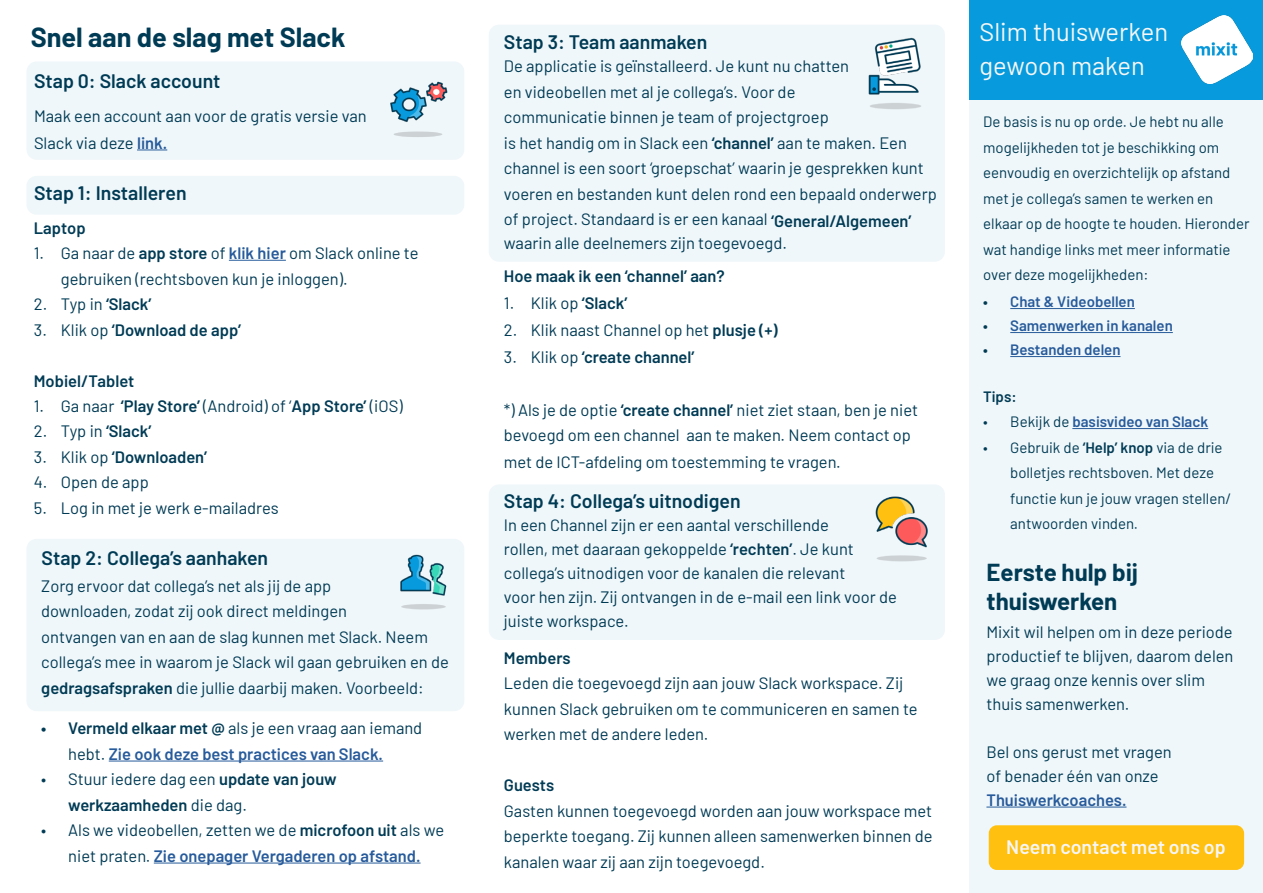
<style>
.page{position:relative;width:1263px;height:893px;background:#fff}
.page>*{position:absolute;margin:0;border:0;box-sizing:border-box;transform-origin:0 0}
.t1{font:700 27px "Barlow";color:#003b55}
.t2{font:25.5px/34.5px "Barlow";color:#f6f6f6}
.t3{font:700 24px/28.8px "Barlow";color:#003b55}
.t4{font:600 19.5px "Barlow";color:#003b55}
.t5{font:600 19.5px "Barlow";color:#f6f6f6}
.t6{font:16.5px/25.5px "Barlow";color:#003b55}
.t7{font:600 16.5px/25.5px "Barlow";color:#003b55}
.t8{font:600 16.5px/25.5px "Barlow";color:#275b9b}
.t9{font:15px/25.5px "Barlow";color:#003b55}
.t10{font:600 15px "Barlow";color:#275b9b}
.t11{font:600 15px "Barlow";color:#003b55}
.s1{font-weight:600;color:#275b9b}
.s2{font-weight:600}
.s3{font-weight:400}
.s4{color:#003b55}
.s5{font-weight:400;color:#003b55}
</style>
<div class="page">
<div style="left:969px;top:0;width:294px;height:100px;background:#079bdd"></div>
<img style="left:1181px;top:15px;width:71px;height:69px">
<div style="left:969px;top:100px;width:294px;height:793px;background:#f0f7fa"></div>
<div style="left:26px;top:61px;width:438px;height:99px;background:#f0f7fa;border-radius:10px"></div>
<div style="left:989px;top:825px;width:255px;height:45px;background:#ffc00f;border-radius:8px"></div>
<hr style="left:1010px;top:308px;width:125px;height:1px;background:#275b9b">
<hr style="left:1010px;top:332px;width:163px;height:1px;background:#275b9b">
<hr style="left:1010px;top:356px;width:110px;height:1px;background:#275b9b">
<hr style="left:1072px;top:428px;width:136px;height:1px;background:#275b9b">
<hr style="left:986px;top:807px;width:140px;height:1px;background:#275b9b">
<div style="left:26px;top:539px;width:438px;height:172px;background:#f0f7fa;border-radius:10px"></div>
<hr style="left:137px;top:150px;width:30px;height:1px;background:#275b9b">
<hr style="left:229px;top:260px;width:57px;height:1px;background:#275b9b">
<div style="left:26px;top:176px;width:438px;height:39px;background:#f0f7fa;border-radius:10px"></div>
<div style="left:489px;top:25px;width:456px;height:237px;background:#f0f7fa;border-radius:10px"></div>
<div style="left:489px;top:484px;width:456px;height:156px;background:#f0f7fa;border-radius:10px"></div>
<img style="left:400px;top:541px;width:62px;height:69px">
<img style="left:868px;top:37px;width:53px;height:72px">
<img style="left:390px;top:81px;width:58px;height:56px">
<img style="left:875px;top:484px;width:63px;height:78px">
<hr style="left:109px;top:761px;width:274px;height:1px;background:#275b9b">
<hr style="left:154px;top:863px;width:267px;height:1px;background:#275b9b">
<h1 class="t1" style="left:31px;top:17px;width:316px">Snel aan de slag met Slack</h1>
<p class="t4" style="left:34px;top:66px;width:188px">Stap 0: Slack account</p>
<p class="t6" style="left:34px;top:101px;width:334px;line-height:27px">Maak een account aan voor de gratis versie van<br>Slack via deze <span class="s1">link.</span></p>
<p class="t4" style="left:34px;top:179px;width:154px">Stap 1: Installeren</p>
<p class="t7" style="left:34px;top:213px;width:53px">Laptop</p>
<p class="t6" style="left:61px;top:239px;width:359px;text-indent:-27px">1. Ga naar de <span class="s2">app store</span> of <span class="s1">klik hier</span> om Slack online te gebruiken (rechtsboven kun je inloggen).</p>
<p class="t6" style="left:34px;top:290px;width:119px">2. Typ in <span class="s2">‘Slack’</span></p>
<p class="t7" style="left:34px;top:315px;width:209px"><span class="s3">3. Klik op</span> ‘Download de app’</p>
<p class="t7" style="left:34px;top:366px;width:102px">Mobiel/Tablet</p>
<p class="t6" style="left:34px;top:392px;width:370px">1. Ga naar <span class="s2">‘Play Store’</span> (Android) of ‘<span class="s2">App Store’</span> (iOS)</p>
<p class="t6" style="left:34px;top:417px;width:119px">2. Typ in <span class="s2">‘Slack’</span></p>
<p class="t7" style="left:34px;top:443px;width:175px"><span class="s3">3. Klik op</span> ‘Downloaden’</p>
<p class="t6" style="left:34px;top:468px;width:116px">4. Open de app</p>
<p class="t6" style="left:34px;top:494px;width:246px">5. Log in met je werk e-mailadres</p>
<p class="t4" style="left:42px;top:544px;width:228px">Stap 2: Collega’s aanhaken</p>
<p class="t6" style="left:41px;top:572px;width:409px">Zorg ervoor dat collega’s net als jij de app<br>downloaden, zodat zij ook direct meldingen<br>ontvangen van en aan de slag kunnen met Slack. Neem collega’s mee in waarom je Slack wil gaan gebruiken en de <span class="s2">gedragsafspraken</span> die jullie daarbij maken. Voorbeeld:</p>
<p class="t8" style="left:68px;top:714px;width:356px;text-indent:-27px"><span class="s4">• Vermeld elkaar met @</span> <span class="s5">als je een vraag aan iemand hebt.</span> Zie ook deze best practices van Slack.</p>
<p class="t7" style="left:68px;top:765px;width:270px;text-indent:-27px"><span class="s3">• Stuur iedere dag een</span> update van jouw werkzaamheden <span class="s3">die dag.</span></p>
<p class="t6" style="left:41px;top:816px;width:404px;text-align:center">• Als we videobellen, zetten we de <span class="s2">microfoon uit</span> als we niet praten. <span class="s1">Zie onepager Vergaderen op afstand.</span></p>
<p class="t4" style="left:504px;top:27px;width:205px">Stap 3: Team aanmaken</p>
<p class="t6" style="left:504px;top:52px;width:434px">De applicatie is geïnstalleerd. Je kunt nu chatten<br>en videobellen met al je collega’s. Voor de<br>communicatie binnen je team of projectgroep<br>is het handig om in Slack een <span class="s2">‘channel’</span> aan te maken. Een channel is een soort ‘groepschat’ waarin je gesprekken kunt voeren en bestanden kunt delen rond een bepaald onderwerp of project. Standaard is er een kanaal <span class="s2">‘General/Algemeen’</span></p>
<p class="t6" style="left:504px;top:229px;width:285px">waarin alle deelnemers zijn toegevoegd.</p>
<p class="t7" style="left:504px;top:262px;width:222px">Hoe maak ik een ‘channel’ aan?</p>
<p class="t6" style="left:504px;top:289px;width:125px">1. Klik op <span class="s2">‘Slack’</span></p>
<p class="t6" style="left:504px;top:316px;width:275px">2. Klik naast Channel op het <span class="s2">plusje (+)</span></p>
<p class="t7" style="left:504px;top:343px;width:192px"><span class="s3">3. Klik op</span> ‘create channel’</p>
<p class="t6" style="left:504px;top:396px;width:416px">*) Als je de optie <span class="s2">‘create channel’</span> niet ziet staan, ben je niet bevoegd om een channel aan te maken. Neem contact op</p>
<p class="t6" style="left:504px;top:448px;width:338px">met de ICT-afdeling om toestemming te vragen.</p>
<p class="t4" style="left:504px;top:486px;width:238px">Stap 4: Collega’s uitnodigen</p>
<p class="t6" style="left:504px;top:512px;width:394px;line-height:24px">In een Channel zijn er een aantal verschillende<br>rollen, met daaraan gekoppelde <span class="s2">‘rechten’</span>. Je kunt collega’s uitnodigen voor de kanalen die relevant<br>voor hen zijn. Zij ontvangen in de e-mail een link voor de juiste workspace.</p>
<p class="t7" style="left:504px;top:644px;width:68px">Members</p>
<p class="t6" style="left:504px;top:669px;width:415px">Leden die toegevoegd zijn aan jouw Slack workspace. Zij kunnen Slack gebruiken om te communiceren en samen te werken met de andere leden.</p>
<p class="t7" style="left:504px;top:771px;width:52px">Guests</p>
<p class="t6" style="left:504px;top:797px;width:430px;text-align:justify">Gasten kunnen toegevoegd worden aan jouw workspace met beperkte toegang. Zij kunnen alleen samenwerken binnen de kanalen waar zij aan zijn toegevoegd.</p>
<h2 class="t2" style="left:979px;top:13px;width:190px">Slim thuiswerken gewoon maken</h2>
<p class="t9" style="left:983px;top:108px;width:268px">De basis is nu op orde. Je hebt nu alle mogelijkheden tot je beschikking om eenvoudig en overzichtelijk op afstand met je collega’s samen te werken en elkaar op de hoogte te houden. Hieronder wat handige links met meer informatie over deze mogelijkheden:</p>
<p class="t10" style="left:983px;top:291px;width:153px"><span class="s4">•</span> Chat &amp; Videobellen</p>
<p class="t10" style="left:983px;top:315px;width:191px"><span class="s4">•</span> Samenwerken in kanalen</p>
<p class="t10" style="left:983px;top:339px;width:139px"><span class="s4">•</span> Bestanden delen</p>
<p class="t11" style="left:983px;top:385px;width:35px">Tips:</p>
<p class="t10" style="left:983px;top:411px;width:226px"><span class="s5">• Bekijk de</span> basisvideo van Slack</p>
<p class="t9" style="left:1010px;top:434px;width:223px;text-indent:-27px">• Gebruik de <span class="s2">‘Help’ knop</span> via de drie bolletjes rechtsboven. Met deze functie kun je jouw vragen stellen/ antwoorden vinden.</p>
<h3 class="t3" style="left:986px;top:556px;width:153px">Eerste hulp bij thuiswerken</h3>
<p class="t6" style="left:986px;top:619px;width:249px;line-height:24px">Mixit wil helpen om in deze periode productief te blijven, daarom delen we graag onze kennis over slim thuis samenwerken.</p>
<p class="t6" style="left:986px;top:739px;width:187px;line-height:24px">Bel ons gerust met vragen of benader één van onze</p>
<p class="t8" style="left:986px;top:786px;width:142px">Thuiswerkcoaches.</p>
<p class="t5" style="left:1006px;top:833px;width:221px">Neem contact met ons op</p>
</div>
